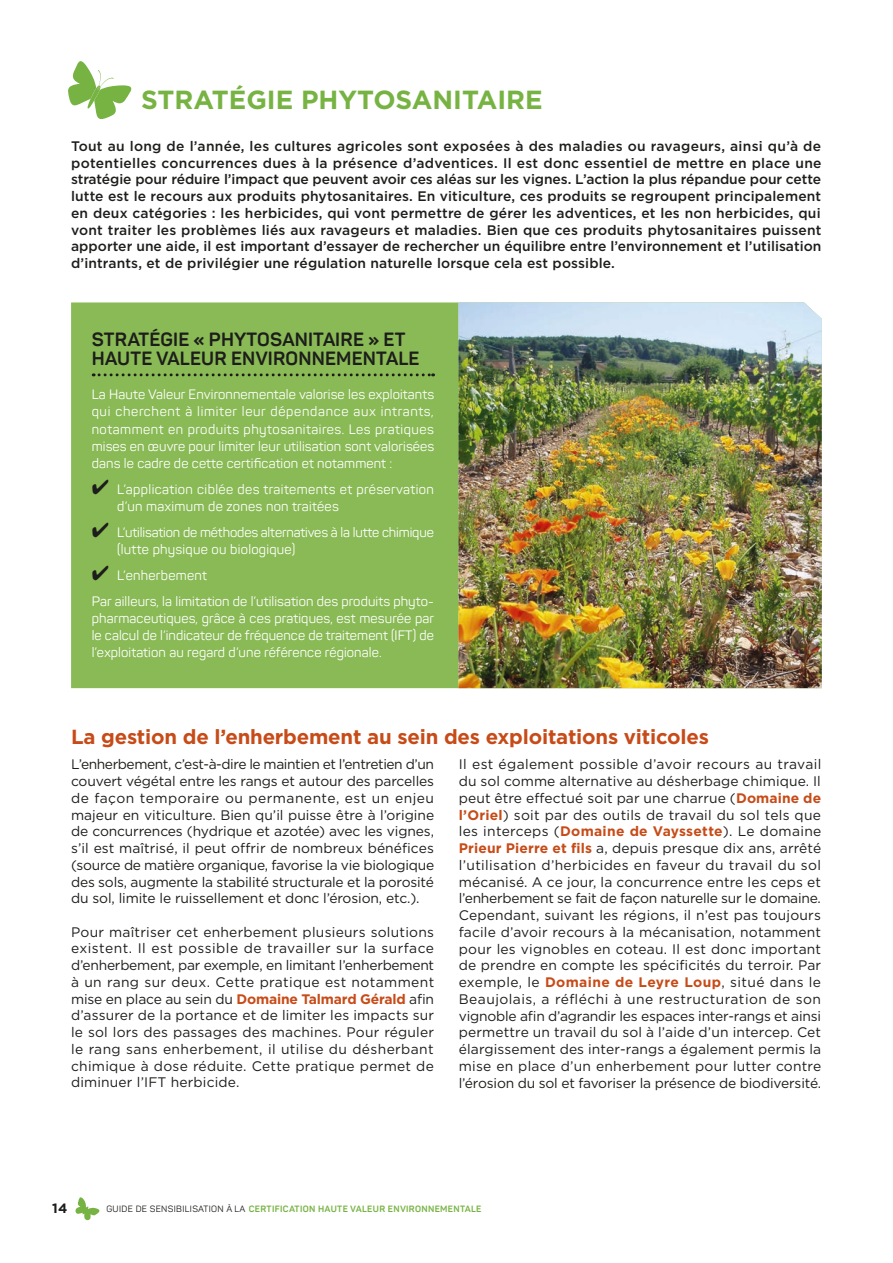
<style>
.page{position:relative;width:893px;height:1263px;background:#fff}
.page>*{position:absolute;margin:0;border:0;box-sizing:border-box;transform-origin:0 0}
.t1{font:700 26.25px "Gotham";color:#77b343}
.t2{font:700 20.4px "Gotham";letter-spacing:-.01em;color:#c74b18}
.t3{font:700 18.9px/18.9px "Panton";letter-spacing:.01em;color:#1d1d1b}
.t4{font:13.8px/16.8px "Gotham";letter-spacing:-.01em;color:#1d1d1b;text-align:justify}
.t5{font:500 13.8px/16.8px "Gotham";letter-spacing:.01em;color:#1d1d1b;text-align:justify}
.t6{font:13.5px/17.2px "Panton";letter-spacing:.01em;color:#fff;text-align:justify}
.t7{font:13.5px/17.2px "Panton";letter-spacing:-.01em;color:#fff}
.t8{font:13.5px/17.2px "Panton";letter-spacing:.03em;color:#fff}
.t9{font:700 13.5px "Gotham";color:#1d1d1b}
.t10{font:700 9px "Panton";letter-spacing:.04em;color:#77b343}
.s1{color:#1d1d1b}
.s2{font-weight:700;color:#c74b18}
.s3{font-weight:400;color:#1d1d1b}
</style>
<div class="page">
<div style="left:71px;top:302px;width:387px;height:386px;background:#89ba55"></div>
<img style="left:458px;top:302px;width:364px;height:386px">
<svg style="left:93px;top:373px;width:341px;height:3px"></svg>
<svg style="left:75px;top:1197px;width:24px;height:23px"></svg>
<svg style="left:68px;top:61px;width:64px;height:58px"></svg>
<h1 class="t1" style="left:141px;top:83px;width:403px">STRATÉGIE PHYTOSANITAIRE</h1>
<p class="t5" style="left:71px;top:138px;width:752px">Tout au long de l’année, les cultures agricoles sont exposées à des maladies ou ravageurs, ainsi qu’à de potentielles concurrences dues à la présence d’adventices. Il est donc essentiel de mettre en place une stratégie pour réduire l’impact que peuvent avoir ces aléas sur les vignes. L’action la plus répandue pour cette lutte est le recours aux produits phytosanitaires. En viticulture, ces produits se regroupent principalement en deux catégories : les herbicides, qui vont permettre de gérer les adventices, et les non herbicides, qui vont traiter les problèmes liés aux ravageurs et maladies. Bien que ces produits phytosanitaires puissent apporter une aide, il est important d’essayer de rechercher un équilibre entre l’environnement et l’utilisation d’intrants, et de privilégier une régulation naturelle lorsque cela est possible.</p>
<h3 class="t3" style="left:92px;top:330px;width:329px">STRATÉGIE « PHYTOSANITAIRE » ET<br>HAUTE VALEUR ENVIRONNEMENTALE</h3>
<p class="t6" style="left:92px;top:386px;width:344px">La Haute Valeur Environnementale valorise les exploitants qui cherchent à limiter leur dépendance aux intrants, notamment en produits phytosanitaires. Les pratiques mises en œuvre pour limiter leur utilisation sont valorisées dans le cadre de cette certification et notamment :</p>
<p class="t8" style="left:117px;top:480px;width:318px;text-indent:-25px"><span class="s1">✔</span> L’application ciblée des traitements et préservation d’un maximum de zones non traitées</p>
<p class="t7" style="left:117px;top:523px;width:318px;text-indent:-25px"><span class="s1">✔</span> L’utilisation de méthodes alternatives à la lutte chimique (lutte physique ou biologique)</p>
<p class="t6" style="left:92px;top:562px;width:344px;line-height:25.8px"><span class="s1">✔</span> L’enherbement<br>Par ailleurs, la limitation de l’utilisation des produits phyto-</p>
<p class="t6" style="left:92px;top:609px;width:344px">pharmaceutiques, grâce à ces pratiques, est mesurée par le calcul de l’indicateur de fréquence de traitement (IFT) de l’exploitation au regard d’une référence régionale.</p>
<h2 class="t2" style="left:71px;top:724px;width:639px">La gestion de l’enherbement au sein des exploitations viticoles</h2>
<p class="t4" style="left:71px;top:756px;width:365px">L’enherbement, c’est-à-dire le maintien et l’entretien d’un couvert végétal entre les rangs et autour des parcelles de façon temporaire ou permanente, est un enjeu majeur en viticulture. Bien qu’il puisse être à l’origine de concurrences (hydrique et azotée) avec les vignes, s’il est maîtrisé, il peut offrir de nombreux bénéfices (source de matière organique, favorise la vie biologique des sols, augmente la stabilité structurale et la porosité du sol, limite le ruissellement et donc l’érosion, etc.).</p>
<p class="t4" style="left:71px;top:923px;width:365px">Pour maîtriser cet enherbement plusieurs solutions existent. Il est possible de travailler sur la surface d’enherbement, par exemple, en limitant l’enherbement à un rang sur deux. Cette pratique est notamment mise en place au sein du <span class="s2">Domaine Talmard Gérald</span> afin d’assurer de la portance et de limiter les impacts sur le sol lors des passages des machines. Pour réguler le rang sans enherbement, il utilise du désherbant chimique à dose réduite. Cette pratique permet de diminuer l’IFT herbicide.</p>
<p class="t4" style="left:459px;top:756px;width:364px">Il est également possible d’avoir recours au travail du sol comme alternative au désherbage chimique. Il peut être effectué soit par une charrue (<span class="s2">Domaine de l’Oriel</span>) soit par des outils de travail du sol tels que les interceps (<span class="s2">Domaine de Vayssette</span>). Le domaine <span class="s2">Prieur Pierre et fils</span> a, depuis presque dix ans, arrêté l’utilisation d’herbicides en faveur du travail du sol mécanisé. A ce jour, la concurrence entre les ceps et l’enherbement se fait de façon naturelle sur le domaine.<br>Cependant, suivant les régions, il n’est pas toujours facile d’avoir recours à la mécanisation, notamment pour les vignobles en coteau. Il est donc important de prendre en compte les spécificités du terroir. Par exemple, le <span class="s2">Domaine de Leyre Loup</span>, situé dans le Beaujolais, a réfléchi à une restructuration de son vignoble afin d’agrandir les espaces inter-rangs et ainsi permettre un travail du sol à l’aide d’un intercep. Cet élargissement des inter-rangs a également permis la mise en place d’un enherbement pour lutter contre l’érosion du sol et favoriser la présence de biodiversité.</p>
<p class="t9" style="left:52px;top:1199px;width:16px">14</p>
<p class="t10" style="left:106px;top:1203px;width:377px"><span class="s3">GUIDE DE SENSIBILISATION À LA</span> CERTIFICATION HAUTE VALEUR ENVIRONNEMENTALE</p>
</div>
